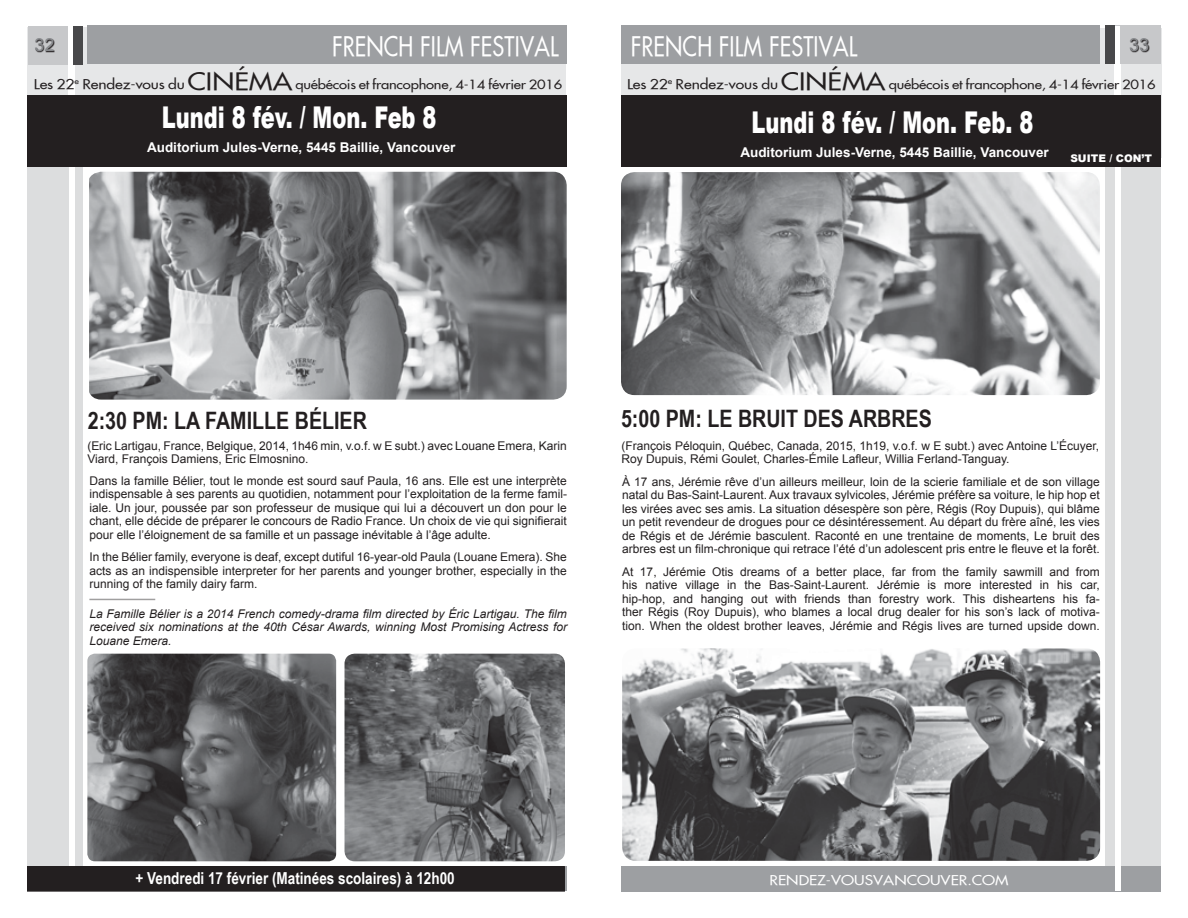
<style>
.page{position:relative;width:1188px;height:918px;background:#fff}
.page>*{position:absolute;margin:0;border:0;box-sizing:border-box;transform-origin:0 0}
.t1{font:900 30px "Arial";color:#fff;scale:.7 1}
.t2{font:27px "Fusi Wide Normal";letter-spacing:.01em;color:#fff;scale:.7 1}
.t3{font:700 24px "Arial Narrow";color:#231f20}
.t4{font:18px "Arial";color:#888a8d}
.t5{font:700 16.5px "Arial Narrow";color:#fff}
.t6{font:700 13.5px "Arial";color:#fff}
.t7{font:13.5px "Fusi Wide Normal";color:#fff}
.t8{font:12.75px "Fusi Wide Normal";letter-spacing:-.015em;color:#231f20}
.t9{font:12px/13.5px "Arial";color:#231f20;text-align:justify}
.t10{font:italic 12px/13.5px "Arial";color:#231f20;text-align:justify}
.t11{font:900 10.5px "Arial";color:#fff}
.s1{font-size:13.5px}
.s2{font-size:24px}
</style>
<div class="page">
<div style="left:28px;top:28px;width:538px;height:129px;background:#e6e7e8"></div>
<div style="left:27px;top:162px;width:55px;height:729px;background:#dcddde"></div>
<div style="left:69px;top:29px;width:5px;height:862px;background:#fff"></div>
<div style="left:88px;top:25px;width:479px;height:38px;background:#9d9fa2"></div>
<div style="left:28px;top:27px;width:54px;height:38px;background:#c7c8ca"></div>
<div style="left:68px;top:25px;width:5px;height:129px;background:#fff"></div>
<div style="left:27px;top:95px;width:540px;height:71px;background:#231f20"></div>
<div style="left:73px;top:27px;width:9px;height:38px;background:#48484a"></div>
<img style="left:89px;top:172px;width:478px;height:228px">
<img style="left:345px;top:654px;width:220px;height:207px">
<img style="left:87px;top:654px;width:249px;height:207px">
<hr style="left:89px;top:599px;width:66px;height:1px;background:#231f20">
<svg style="left:35px;top:39px;width:20px;height:14px"></svg>
<div style="left:28px;top:867px;width:536px;height:24px;background:#231f20"></div>
<div style="left:27px;top:866px;width:538px;height:26px;border:2px solid #231f20"></div>
<div style="left:621px;top:28px;width:540px;height:129px;background:#e6e7e8"></div>
<div style="left:1105px;top:162px;width:56px;height:728px;background:#dcddde"></div>
<div style="left:621px;top:866px;width:540px;height:26px;background:#9d9fa2"></div>
<div style="left:1115px;top:29px;width:5px;height:862px;background:#fff"></div>
<div style="left:621px;top:26px;width:479px;height:38px;background:#9d9fa2"></div>
<div style="left:1105px;top:26px;width:56px;height:38px;background:#c7c8ca"></div>
<div style="left:1115px;top:26px;width:5px;height:129px;background:#fff"></div>
<div style="left:621px;top:95px;width:540px;height:72px;background:#231f20"></div>
<div style="left:1105px;top:26px;width:10px;height:38px;background:#48484a"></div>
<svg style="left:1130px;top:39px;width:20px;height:14px"></svg>
<img style="left:621px;top:172px;width:479px;height:223px">
<img style="left:622px;top:648px;width:478px;height:213px">
<h2 class="t2" style="left:332px;top:29px;width:325px">FRENCH FILM FESTIVAL</h2>
<p class="t8" style="left:34px;top:77px;width:530px"><span class="s1">Les 22</span><sup>e</sup> <span class="s1">Rendez-vous du</span> <span class="s2">CINÉMA</span> québécois et francophone, 4-14 février 2016</p>
<h3 class="t4" style="left:35px;top:33px;width:22px">32</h3>
<h1 class="t1" style="left:162px;top:96px;width:394px">Lundi 8 fév. / Mon. Feb 8</h1>
<p class="t6" style="left:147px;top:138px;width:310px">Auditorium Jules-Verne, 5445 Baillie, Vancouver</p>
<h2 class="t2" style="left:631px;top:29px;width:325px">FRENCH FILM FESTIVAL</h2>
<p class="t8" style="left:627px;top:77px;width:530px"><span class="s1">Les 22</span><sup>e</sup> <span class="s1">Rendez-vous du</span> <span class="s2">CINÉMA</span> québécois et francophone, 4-14 février 2016</p>
<h3 class="t4" style="left:1129px;top:33px;width:22px">33</h3>
<h1 class="t1" style="left:752px;top:101px;width:404px">Lundi 8 fév. / Mon. Feb. 8</h1>
<p class="t6" style="left:740px;top:143px;width:310px">Auditorium Jules-Verne, 5445 Baillie, Vancouver</p>
<p class="t11" style="left:1070px;top:151px;width:83px">SUITE / CON’T</p>
<h3 class="t3" style="left:88px;top:402px;width:281px">2:30 PM: LA FAMILLE BÉLIER</h3>
<p class="t9" style="left:87px;top:439px;width:481px">(Eric Lartigau, France, Belgique, 2014, 1h46 min, v.o.f. w E subt.) avec Louane Emera, Karin<br>Viard, François Damiens, Eric Elmosnino.</p>
<p class="t9" style="left:89px;top:474px;width:479px">Dans la famille Bélier, tout le monde est sourd sauf Paula, 16 ans. Elle est une interprète indispensable à ses parents au quotidien, notamment pour l’exploitation de la ferme famil&shy;iale. Un jour, poussée par son professeur de musique qui lui a découvert un don pour le chant, elle décide de préparer le concours de Radio France. Un choix de vie qui signifierait pour elle l’éloignement de sa famille et un passage inévitable à l’âge adulte.</p>
<p class="t9" style="left:89px;top:551px;width:479px">In the Bélier family, everyone is deaf, except dutiful 16-year-old Paula (Louane Emera). She acts as an indispensible interpreter for her parents and younger brother, especially in the running of the family dairy farm.</p>
<p class="t10" style="left:89px;top:607px;width:479px">La Famille Bélier is a 2014 French comedy-drama film directed by Éric Lartigau. The film received six nominations at the 40th César Awards, winning Most Promising Actress for Louane Emera.</p>
<h3 class="t3" style="left:621px;top:401px;width:312px">5:00 PM: LE BRUIT DES ARBRES</h3>
<p class="t9" style="left:622px;top:439px;width:479px">(François Péloquin, Québec, Canada, 2015, 1h19, v.o.f. w E subt.) avec Antoine L’Écuyer,<br>Roy Dupuis, Rémi Goulet, Charles-Émile Lafleur, Willia Ferland-Tanguay.</p>
<p class="t9" style="left:622px;top:475px;width:479px">À 17 ans, Jérémie rêve d’un ailleurs meilleur, loin de la scierie familiale et de son village natal du Bas-Saint-Laurent. Aux travaux sylvicoles, Jérémie préfère sa voiture, le hip hop et les virées avec ses amis. La situation désespère son père, Régis (Roy Dupuis), qui blâme un petit revendeur de drogues pour ce désintéressement. Au départ du frère aîné, les vies de Régis et de Jérémie basculent. Raconté en une trentaine de moments, Le bruit des arbres est un film-chronique qui retrace l’été d’un adolescent pris entre le fleuve et la forêt.</p>
<p class="t9" style="left:622px;top:565px;width:479px">At 17, Jérémie Otis dreams of a better place, far from the family sawmill and from his native village in the Bas-Saint-Laurent. Jérémie is more interested in his car, hip-hop, and hanging out with friends than forestry work. This disheartens his fa&shy;ther Régis (Roy Dupuis), who blames a local drug dealer for his son’s lack of motiva&shy;tion. When the oldest brother leaves, Jérémie and Régis lives are turned upside down.</p>
<h3 class="t5" style="left:136px;top:866px;width:321px">+ Vendredi 17 février (Matinées scolaires) à 12h00</h3>
<p class="t7" style="left:175px;top:871px;width:241px">RENDEZ-VOUSVANCOUVER.COM</p>
<p class="t7" style="left:770px;top:871px;width:241px">RENDEZ-VOUSVANCOUVER.COM</p>
</div>
